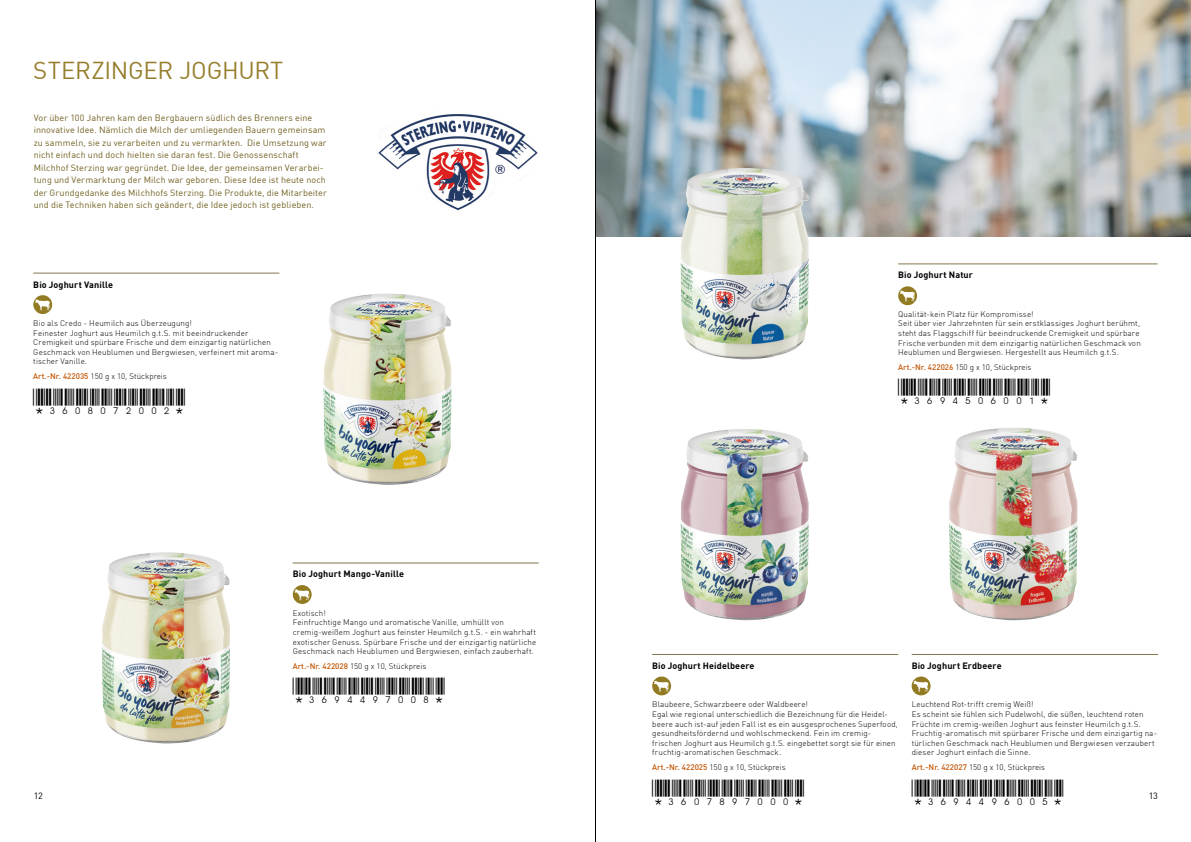
<style>
.page{position:relative;width:1191px;height:842px;background:#fff}
.page>*{position:absolute;margin:0;border:0;box-sizing:border-box;transform-origin:0 0}
.t1{font:24px "DIN Offc";letter-spacing:-.01em;color:#967e2c}
.t2{font:22px "Bar Code 39 lesbar";color:#000}
.t3{font:9px/12.5px "DIN Offc";letter-spacing:.01em;color:#716020}
.t4{font:700 9px "DIN Offc";letter-spacing:.01em;color:#000}
.t5{font:9px "DIN Offc";color:#000}
.t6{font:300 8px/9.6px "DIN Offc";letter-spacing:.015em;color:#000}
.s1{font-weight:500;color:#c35504}
</style>
<div class="page">
<img style="left:596px;top:0;width:595px;height:236px">
<img style="left:680px;top:429px;width:129px;height:192px">
<img style="left:680px;top:168px;width:130px;height:192px">
<img style="left:949px;top:428px;width:129px;height:193px">
<img style="left:102px;top:552px;width:128px;height:191px">
<img style="left:323px;top:293px;width:129px;height:192px">
<hr style="left:652px;top:654px;width:246px;height:1px;background:#82754d">
<hr style="left:293px;top:563px;width:246px;height:1px;background:#82754d">
<hr style="left:33px;top:273px;width:246px;height:1px;background:#82754d">
<hr style="left:898px;top:264px;width:259px;height:1px;background:#82754d">
<hr style="left:911px;top:654px;width:247px;height:1px;background:#82754d">
<img style="left:378px;top:114px;width:160px;height:96px">
<hr style="left:595px;top:0;width:1px;height:842px;background:#000">
<svg style="left:33px;top:295px;width:19px;height:19px"></svg>
<svg style="left:35px;top:299px;width:15px;height:11px"></svg>
<svg style="left:293px;top:585px;width:19px;height:19px"></svg>
<svg style="left:294px;top:589px;width:15px;height:11px"></svg>
<svg style="left:911px;top:676px;width:19px;height:19px"></svg>
<svg style="left:913px;top:680px;width:15px;height:12px"></svg>
<svg style="left:898px;top:286px;width:19px;height:19px"></svg>
<svg style="left:900px;top:290px;width:15px;height:12px"></svg>
<svg style="left:652px;top:676px;width:19px;height:19px"></svg>
<svg style="left:654px;top:680px;width:15px;height:12px"></svg>
<h1 class="t1" style="left:33px;top:55px;width:252px">STERZINGER JOGHURT</h1>
<p class="t3" style="left:34px;top:111px;width:295px">Vor über 100 Jahren kam den Bergbauern südlich des Brenners eine innovative Idee. Nämlich die Milch der umliegenden Bauern gemeinsam zu sammeln, sie zu verarbeiten und zu vermarkten. Die Umsetzung war nicht einfach und doch hielten sie daran fest. Die Genossenschaft Milchhof Sterzing war gegründet. Die Idee, der gemeinsamen Verarbei&shy;tung und Vermarktung der Milch war geboren. Diese Idee ist heute noch der Grundgedanke des Milchhofs Sterzing. Die Produkte, die Mitarbeiter und die Techniken haben sich geändert, die Idee jedoch ist geblieben.</p>
<p class="t4" style="left:33px;top:278px;width:81px">Bio Joghurt Vanille</p>
<p class="t6" style="left:33px;top:318px;width:246px">Bio als Credo - Heumilch aus Überzeugung!<br>Feinester Joghurt aus Heumilch g.t.S. mit beeindruckender Cremigkeit und spürbare Frische und dem einzigartig natürlichen Geschmack von Heublumen und Bergwiesen, verfeinert mit aroma&shy;tischer Vanille.</p>
<p class="t6" style="left:33px;top:371px;width:135px"><span class="s1">Art.-Nr. 422035</span> 150 g x 10, Stückpreis</p>
<p class="t4" style="left:898px;top:269px;width:76px">Bio Joghurt Natur</p>
<p class="t6" style="left:898px;top:309px;width:244px">Qualität-kein Platz für Kompromisse!<br>Seit über vier Jahrzehnten für sein erstklassiges Joghurt berühmt, steht das Flaggschiff für beeindruckende Cremigkeit und spürbare Frische verbunden mit dem einzigartig natürlichen Geschmack von Heublumen und Bergwiesen. Hergestellt aus Heumilch g.t.S.</p>
<p class="t6" style="left:898px;top:362px;width:135px"><span class="s1">Art.-Nr. 422026</span> 150 g x 10, Stückpreis</p>
<p class="t4" style="left:293px;top:568px;width:113px">Bio Joghurt Mango-Vanille</p>
<p class="t6" style="left:293px;top:608px;width:245px">Exotisch!<br>Feinfruchtige Mango und aromatische Vanille, umhüllt von cremig-weißem Joghurt aus feinster Heumilch g.t.S. - ein wahrhaft exotischer Genuss. Spürbare Frische und der einzigartig natürliche Geschmack nach Heublumen und Bergwiesen, einfach zauberhaft.</p>
<p class="t6" style="left:293px;top:661px;width:135px"><span class="s1">Art.-Nr. 422028</span> 150 g x 10, Stückpreis</p>
<h2 class="t2" style="left:305px;top:683px;width:65px">✓ ✔✔</h2>
<p class="t4" style="left:652px;top:660px;width:104px">Bio Joghurt Heidelbeere</p>
<p class="t6" style="left:652px;top:699px;width:247px">Blaubeere, Schwarzbeere oder Waldbeere!<br>Egal wie regional unterschiedlich die Bezeichnung für die Heidel&shy;beere auch ist-auf jeden Fall ist es ein ausgesprochenes Superfood, gesundheitsfördernd und wohlschmeckend. Fein im cremig&shy;frischen Joghurt aus Heumilch g.t.S. eingebettet sorgt sie für einen fruchtig-aromatischen Geschmack.</p>
<p class="t6" style="left:652px;top:762px;width:135px"><span class="s1">Art.-Nr. 422025</span> 150 g x 10, Stückpreis</p>
<p class="t4" style="left:911px;top:660px;width:92px">Bio Joghurt Erdbeere</p>
<p class="t6" style="left:911px;top:699px;width:247px">Leuchtend Rot-trifft cremig Weiß!<br>Es scheint sie fühlen sich Pudelwohl, die süßen, leuchtend roten Früchte im cremig-weißen Joghurt aus feinster Heumilch g.t.S.<br>Fruchtig-aromatisch mit spürbarer Frische und dem einzigartig na&shy;türlichen Geschmack nach Heublumen und Bergwiesen verzaubert dieser Joghurt einfach die Sinne.</p>
<p class="t6" style="left:911px;top:762px;width:135px"><span class="s1">Art.-Nr. 422027</span> 150 g x 10, Stückpreis</p>
<h2 class="t2" style="left:924px;top:784px;width:65px">✓ ✔✔</h2>
<p class="t5" style="left:34px;top:790px;width:11px">12</p>
<p class="t5" style="left:1148px;top:790px;width:11px">13</p>
</div>
